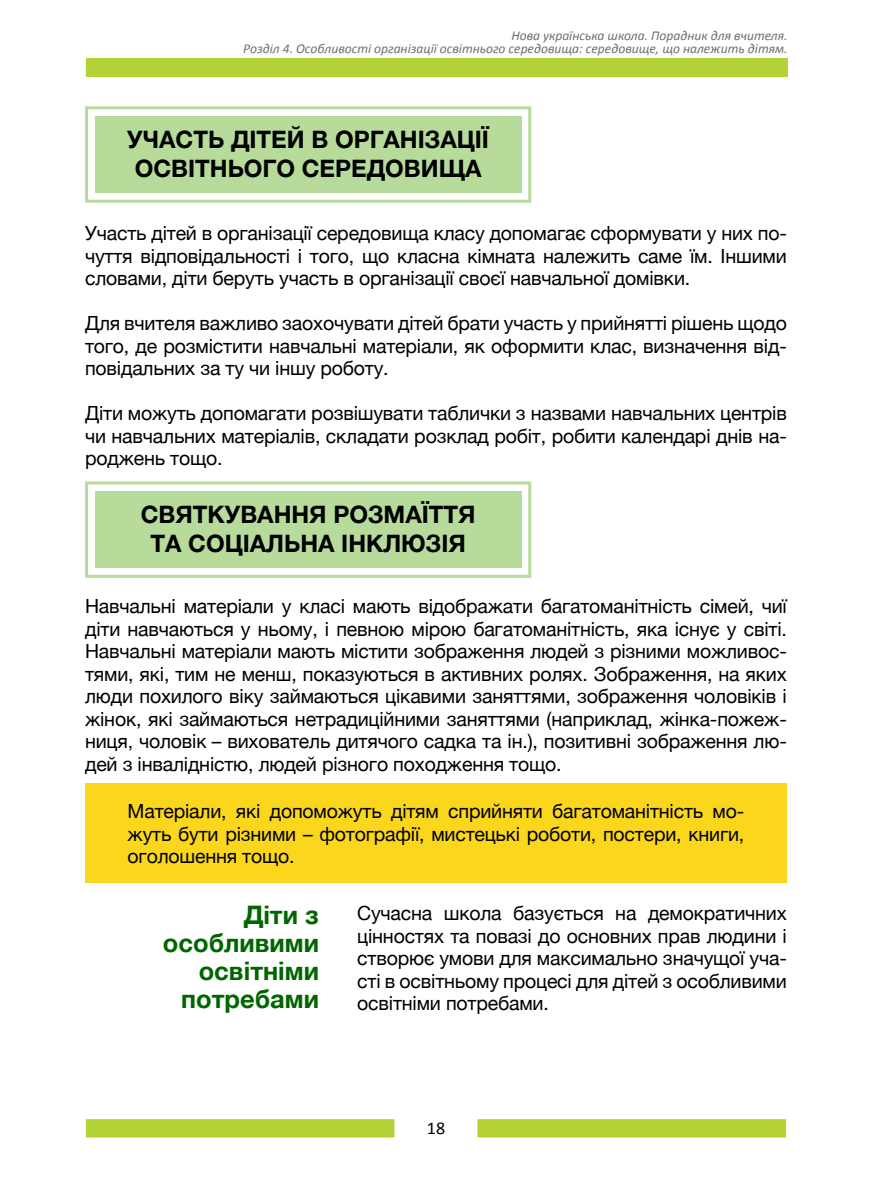
<style>
.page{position:relative;width:872px;height:1191px;background:#fff}
.page>*{position:absolute;margin:0;border:0;box-sizing:border-box;transform-origin:0 0}
.t1{font:700 25.5px/28px "Helvetica Neue";color:#060;text-align:right}
.t2{font:700 24px/28.5px "Helvetica Neue";color:#000;text-align:center}
.t3{font:19.5px/22.5px "Helvetica Neue";letter-spacing:-.01em;color:#000;text-align:justify}
.t4{font:18px "Calibri";color:#000}
.t5{font:italic 13.5px/13.5px "Calibri";color:#6d6e71;text-align:right}
</style>
<div class="page">
<div style="left:86px;top:58px;width:701px;height:18px;background:#b2d236"></div>
<div style="left:86px;top:1119px;width:308px;height:18px;background:#b2d236"></div>
<div style="left:477px;top:1119px;width:309px;height:18px;background:#b2d236"></div>
<div style="left:85px;top:106px;width:446px;height:97px;background:#fff;border:3px solid #b7db9b"></div>
<div style="left:95px;top:116px;width:426px;height:77px;background:#b7db9b"></div>
<div style="left:85px;top:481px;width:446px;height:97px;background:#fff;border:3px solid #b7db9b"></div>
<div style="left:95px;top:491px;width:426px;height:77px;background:#b7db9b"></div>
<div style="left:85px;top:783px;width:702px;height:99px;background:#fad71c"></div>
<p class="t5" style="left:243px;top:28px;width:546px">Нова українська школа. Порадник для вчителя.<br>Розділ 4. Особливості організації освітнього середовища: середовище, що належить дітям.</p>
<p class="t2" style="left:127px;top:124px;width:363px">УЧАСТЬ ДІТЕЙ В ОРГАНІЗАЦІЇ<br>ОСВІТНЬОГО СЕРЕДОВИЩА</p>
<p class="t3" style="left:85px;top:221px;width:703px">Участь дітей в організації середовища класу допомагає сформувати у них по&shy;чуття відповідальності і того, що класна кімната належить саме їм. Іншими словами, діти беруть участь в організації своєї навчальної домівки.</p>
<p class="t3" style="left:85px;top:311px;width:703px">Для вчителя важливо заохочувати дітей брати участь у прийнятті рішень щодо того, де розмістити навчальні матеріали, як оформити клас, визначення від&shy;повідальних за ту чи іншу роботу.</p>
<p class="t3" style="left:85px;top:401px;width:703px">Діти можуть допомагати розвішувати таблички з назвами навчальних центрів чи навчальних матеріалів, складати розклад робіт, робити календарі днів на&shy;роджень тощо.</p>
<p class="t2" style="left:141px;top:499px;width:336px">СВЯТКУВАННЯ РОЗМАЇТТЯ<br>ТА СОЦІАЛЬНА ІНКЛЮЗІЯ</p>
<p class="t3" style="left:85px;top:593px;width:703px">Навчальні матеріали у класі мають відображати багатоманітність сімей, чиї діти навчаються у ньому, і певною мірою багатоманітність, яка існує у світі.<br>Навчальні матеріали мають містити зображення людей з різними можливос&shy;тями, які, тим не менш, показуються в активних ролях. Зображення, на яких люди похилого віку займаються цікавими заняттями, зображення чоловіків і жінок, які займаються нетрадиційними заняттями (наприклад, жінка-пожеж&shy;ниця, чоловік – вихователь дитячого садка та ін.), позитивні зображення лю&shy;дей з інвалідністю, людей різного походження тощо.</p>
<p class="t3" style="left:128px;top:799px;width:618px">Матеріали, які допоможуть дітям сприйняти багатоманітність мо&shy;жуть бути різними – фотографії, мистецькі роботи, постери, книги, оголошення тощо.</p>
<h1 class="t1" style="left:163px;top:899px;width:158px">Діти з особливими освітніми потребами</h1>
<p class="t3" style="left:357px;top:900px;width:431px">Сучасна школа базується на демократичних цінностях та повазі до основних прав людини і створює умови для максимально значущої уча&shy;сті в освітньому процесі для дітей з особливими освітніми потребами.</p>
<p class="t4" style="left:427px;top:1117px;width:20px">18</p>
</div>
